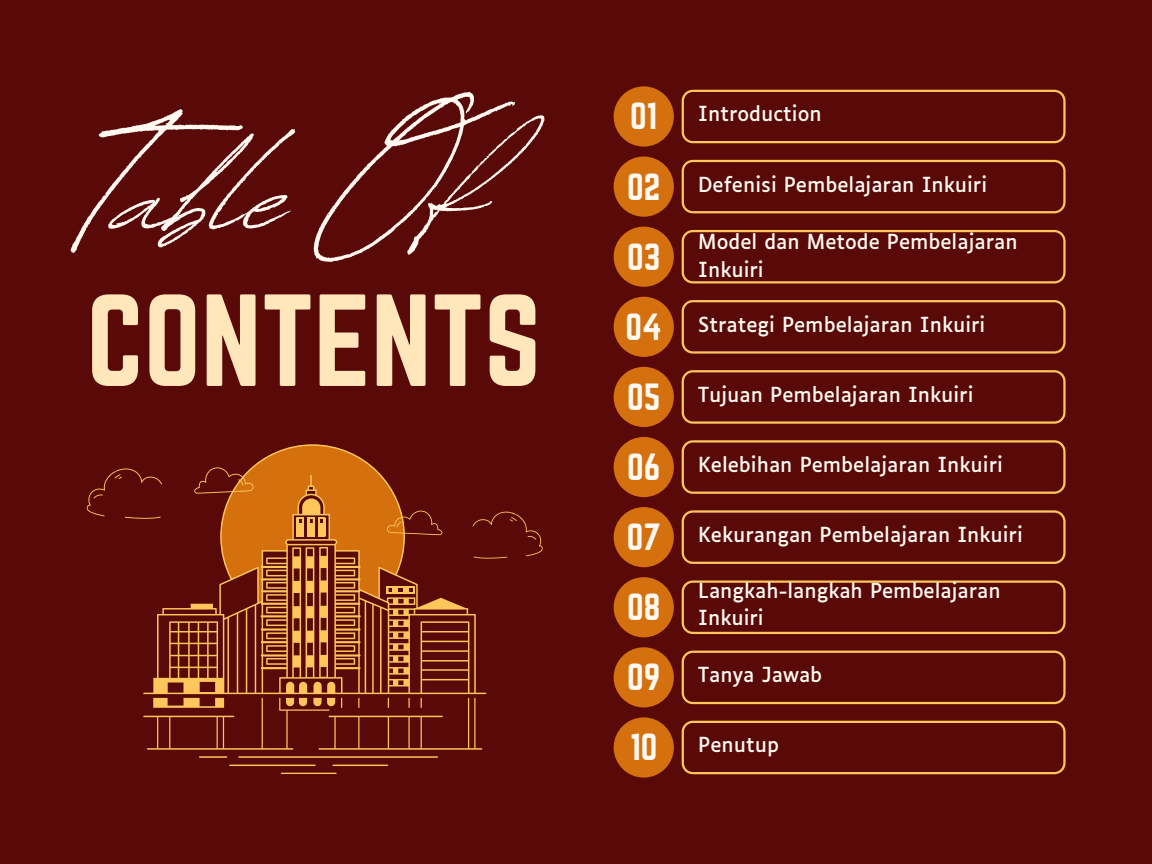
<style>
.page{position:relative;width:1152px;height:864px;background:#590a08}
.page>*{position:absolute;margin:0;border:0;box-sizing:border-box;transform-origin:0 0}
.t1{font:198.3px "Revive 80 Signature";color:#fff9f2}
.t2{font:114.45px "Norwester";color:#ffe6bb}
.t3{font:33.15px "Norwester";color:#fff9f2}
.t4{font:19.8px/27.8px "Luciole";color:#fff9f2}
</style>
<div class="page">
<div style="left:614px;top:86px;width:60px;height:61px;background:#d4700d;border-radius:50%"></div>
<svg style="left:682px;top:90px;width:383px;height:53px"></svg>
<div style="left:614px;top:157px;width:60px;height:60px;background:#d4700d;border-radius:50%"></div>
<svg style="left:682px;top:160px;width:383px;height:53px"></svg>
<div style="left:614px;top:227px;width:60px;height:60px;background:#d4700d;border-radius:50%"></div>
<svg style="left:682px;top:230px;width:383px;height:53px"></svg>
<div style="left:614px;top:297px;width:60px;height:60px;background:#d4700d;border-radius:50%"></div>
<svg style="left:682px;top:300px;width:383px;height:54px"></svg>
<div style="left:614px;top:367px;width:60px;height:60px;background:#d4700d;border-radius:50%"></div>
<svg style="left:682px;top:370px;width:383px;height:54px"></svg>
<div style="left:614px;top:437px;width:60px;height:60px;background:#d4700d;border-radius:50%"></div>
<svg style="left:682px;top:440px;width:383px;height:54px"></svg>
<div style="left:614px;top:507px;width:60px;height:60px;background:#d4700d;border-radius:50%"></div>
<svg style="left:682px;top:510px;width:383px;height:54px"></svg>
<div style="left:614px;top:577px;width:60px;height:60px;background:#d4700d;border-radius:50%"></div>
<svg style="left:682px;top:581px;width:383px;height:53px"></svg>
<div style="left:614px;top:647px;width:60px;height:60px;background:#d4700d;border-radius:50%"></div>
<svg style="left:682px;top:651px;width:383px;height:53px"></svg>
<div style="left:614px;top:717px;width:60px;height:61px;background:#d4700d;border-radius:50%"></div>
<svg style="left:682px;top:721px;width:383px;height:53px"></svg>
<svg style="left:143px;top:444px;width:343px;height:330px"></svg>
<svg style="left:86px;top:446px;width:457px;height:156px"></svg>
<h1 class="t1" style="left:86px;top:44px;width:392px">Table Of</h1>
<h2 class="t2" style="left:86px;top:272px;width:456px">CONTENTS</h2>
<p class="t3" style="left:630px;top:96px;width:29px">01</p>
<p class="t4" style="left:698px;top:102px;width:125px">Introduction</p>
<p class="t3" style="left:627px;top:166px;width:35px">02</p>
<p class="t4" style="left:698px;top:172px;width:290px">Defenisi Pembelajaran Inkuiri</p>
<p class="t3" style="left:627px;top:236px;width:35px">03</p>
<p class="t4" style="left:698px;top:229px;width:321px">Model dan Metode Pembelajaran</p>
<p class="t4" style="left:698px;top:257px;width:67px">Inkuiri</p>
<p class="t3" style="left:626px;top:307px;width:38px">04</p>
<p class="t4" style="left:698px;top:312px;width:289px">Strategi Pembelajaran Inkuiri</p>
<p class="t3" style="left:627px;top:377px;width:35px">05</p>
<p class="t4" style="left:698px;top:382px;width:277px">Tujuan Pembelajaran Inkuiri</p>
<p class="t3" style="left:627px;top:447px;width:35px">06</p>
<p class="t4" style="left:698px;top:453px;width:306px">Kelebihan Pembelajaran Inkuiri</p>
<p class="t3" style="left:627px;top:517px;width:35px">07</p>
<p class="t4" style="left:698px;top:523px;width:326px">Kekurangan Pembelajaran Inkuiri</p>
<p class="t3" style="left:627px;top:587px;width:35px">08</p>
<p class="t4" style="left:698px;top:578px;width:304px">Langkah-langkah Pembelajaran<br>Inkuiri</p>
<p class="t3" style="left:627px;top:657px;width:35px">09</p>
<p class="t4" style="left:698px;top:663px;width:125px">Tanya Jawab</p>
<p class="t3" style="left:630px;top:727px;width:29px">10</p>
<p class="t4" style="left:698px;top:733px;width:82px">Penutup</p>
</div>
